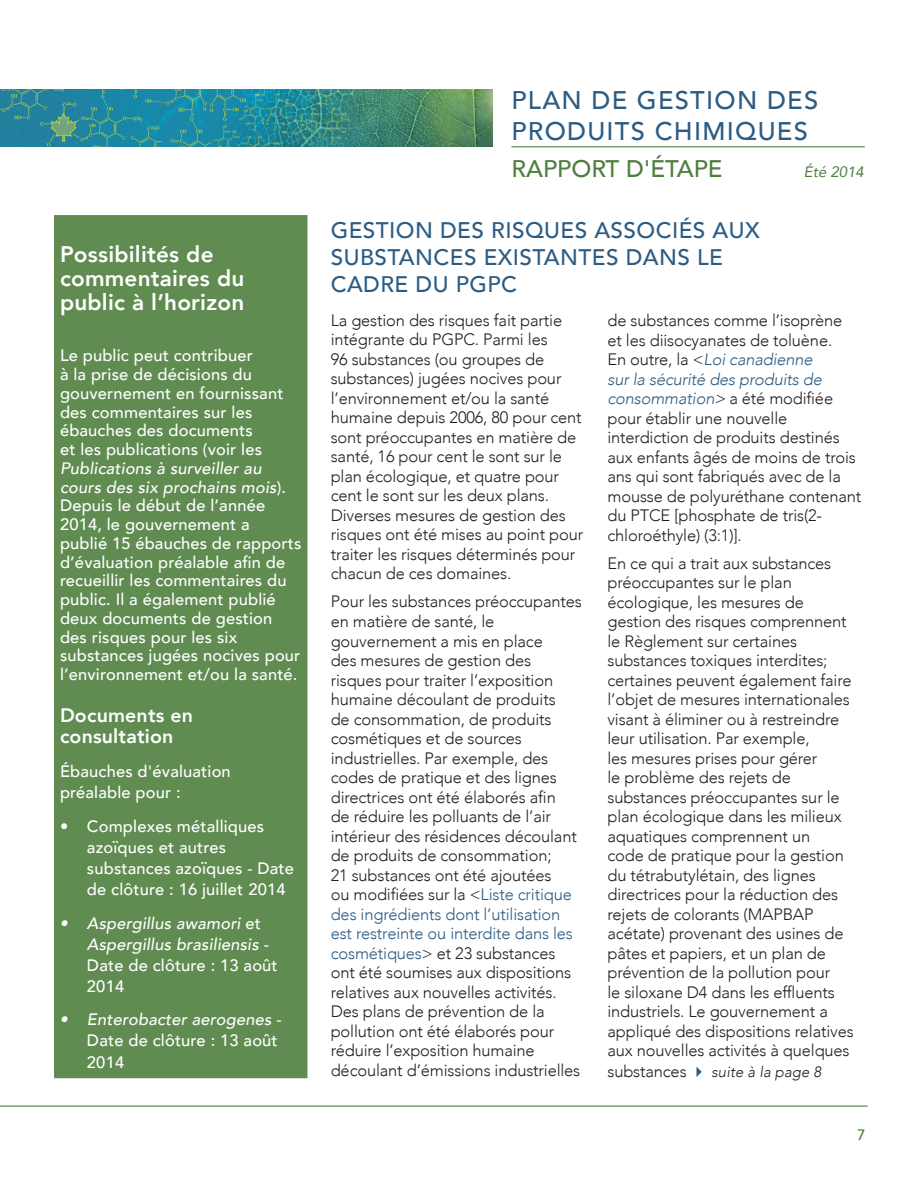
<style>
.page{position:relative;width:918px;height:1188px;background:#fff}
.page>*{position:absolute;margin:0;border:0;box-sizing:border-box;transform-origin:0 0}
.t1{font:500 25.5px/30.6px "Avenir";letter-spacing:.05em;color:#2c5c84}
.t2{font:500 24px "Avenir";color:#4e7f3e}
.t3{font:500 22.5px/27px "Avenir";letter-spacing:.02em;color:#2c5c84}
.t4{font:800 22.5px/24px "Avenir";letter-spacing:.01em;color:#fff}
.t5{font:800 19.5px/21px "Avenir";letter-spacing:.01em;color:#fff}
.t6{font:300 16.5px/19.5px "Avenir";letter-spacing:-.01em;color:#231f20}
.t7{font:500 16.5px/18.8px "Avenir";letter-spacing:.01em;color:#fff}
.t8{font:italic 500 16.5px/21px "Avenir";letter-spacing:.01em;color:#fff}
.t9{font:italic 300 15px "Avenir";letter-spacing:.005em;color:#231f20}
.t10{font:italic 15px "Avenir";color:#4e7f3e}
.t11{font:500 15px "Avenir";color:#4e7f3e}
.s1{font-style:italic}
.s2{font-style:normal}
.s3{color:#2c5c84}
.s4{font-style:italic;color:#2c5c84}
.s5{font-style:normal;font-size:16.5px}
</style>
<div class="page">
<hr style="left:0;top:1106px;width:868px;height:1px;background:#4e7f3e">
<hr style="left:511px;top:146px;width:354px;height:1px;background:#4e7f3e">
<img style="left:0;top:89px;width:493px;height:58px">
<div style="left:54px;top:215px;width:253px;height:863px;background:#608c51"></div>
<h3 class="t4" style="left:60px;top:242px;width:186px">Possibilités de commentaires du public à l’horizon</h3>
<p class="t7" style="left:60px;top:345px;width:225px">Le public peut contribuer<br>à la prise de décisions du gouvernement en fournissant des commentaires sur les ébauches des documents<br>et les publications (voir les</p>
<p class="t7" style="left:60px;top:458px;width:243px"><span class="s1">Publications à surveiller au cours des six prochains mois</span>).<br>Depuis le début de l’année<br>2014, le gouvernement a<br>publié 15 ébauches de rapports d’évaluation préalable afin de recueillir les commentaires du public. Il a également publié deux documents de gestion des risques pour les six substances jugées nocives pour l’environnement et/ou la santé.</p>
<p class="t5" style="left:60px;top:705px;width:135px">Documents en consultation</p>
<p class="t7" style="left:60px;top:760px;width:172px;line-height:21px">Ébauches d'évaluation préalable pour :</p>
<p class="t7" style="left:87px;top:815px;width:209px;line-height:21px;text-indent:-27px">• Complexes métalliques azoïques et autres substances azoïques - Date de clôture : 16 juillet 2014</p>
<p class="t8" style="left:87px;top:913px;width:192px;text-indent:-27px">• Aspergillus awamori <span class="s2">et<br></span>Aspergillus brasiliensis <span class="s2">-<br>Date de clôture : 13 août<br>2014</span></p>
<p class="t7" style="left:87px;top:1008px;width:196px;line-height:21px;text-indent:-27px"><span class="s1">• Enterobacter aerogenes</span> -<br>Date de clôture : 13 août<br>2014</p>
<h1 class="t1" style="left:511px;top:83px;width:308px;text-indent:80px">de g estion des produits chimiques</h1>
<h2 class="t2" style="left:511px;top:148px;width:213px">rapport d'étape</h2>
<p class="t10" style="left:804px;top:162px;width:62px">Été 2014</p>
<h1 class="t1" style="left:511px;top:83px;width:34px">plan</h1>
<h3 class="t3" style="left:331px;top:215px;width:430px">Gesti on des risques associ és aux substanc</h3>
<h3 class="t3" style="left:331px;top:242px;width:394px;text-indent:119px">es exi stantes dan s le cadre du PGPC</h3>
<p class="t6" style="left:331px;top:311px;width:254px">La gestion des risques fait partie intégrante du PGPC. Parmi les<br>96 substances (ou groupes de substances) jugées nocives pour l’environnement et/ou la santé humaine depuis 2006, 80 pour cent sont préoccupantes en matière de santé, 16 pour cent le sont sur le plan écologique, et quatre pour cent le sont sur les deux plans.<br>Diverses mesures de gestion des risques ont été mises au point pour traiter les risques déterminés pour chacun de ces domaines.</p>
<p class="t6" style="left:331px;top:592px;width:253px">Pour les substances préoccupantes en matière de santé, le gouvernement a mis en place<br>des mesures de gestion des risques pour traiter l’exposition humaine découlant de produits<br>de consommation, de produits cosmétiques et de sources industrielles. Par exemple, des codes de pratique et des lignes directrices ont été élaborés afin<br>de réduire les polluants de l’air intérieur des résidences découlant de produits de consommation;<br>21 substances ont été ajoutées<br>ou modifiées sur la &lt;<span class="s3">Liste critique des ingrédients dont l’utilisation est restreinte ou interdite dans les cosmétiques</span>&gt; et 23 substances ont été soumises aux dispositions relatives aux nouvelles activités.<br>Des plans de prévention de la pollution ont été élaborés pour réduire l’exposition humaine découlant d’émissions industrielles</p>
<p class="t6" style="left:608px;top:311px;width:255px">de substances comme l’isoprène<br>et les diisocyanates de toluène.<br>En outre, la &lt;<span class="s4">Loi canadienne<br>sur la sécurité des produits de consommation</span><span class="s1">&gt;</span> a été modifiée pour établir une nouvelle interdiction de produits destinés aux enfants âgés de moins de trois ans qui sont fabriqués avec de la mousse de polyuréthane contenant du PTCE [phosphate de tris(2- chloroéthyle) (3:1)].</p>
<p class="t6" style="left:608px;top:553px;width:248px">En ce qui a trait aux substances préoccupantes sur le plan écologique, les mesures de gestion des risques comprennent le Règlement sur certaines substances toxiques interdites; certaines peuvent également faire l’objet de mesures internationales visant à éliminer ou à restreindre leur utilisation. Par exemple,<br>les mesures prises pour gérer<br>le problème des rejets de substances préoccupantes sur le plan écologique dans les milieux aquatiques comprennent un<br>code de pratique pour la gestion du tétrabutylétain, des lignes directrices pour la réduction des rejets de colorants (MAPBAP acétate) provenant des usines de pâtes et papiers, et un plan de prévention de la pollution pour<br>le siloxane D4 dans les effluents industriels. Le gouvernement a appliqué des dispositions relatives aux nouvelles activités à quelques</p>
<p class="t9" style="left:608px;top:1063px;width:215px"><span class="s5">substances</span> <span class="s3">✔</span> suite à la page 8</p>
<p class="t11" style="left:857px;top:1122px;width:10px">7</p>
</div>
